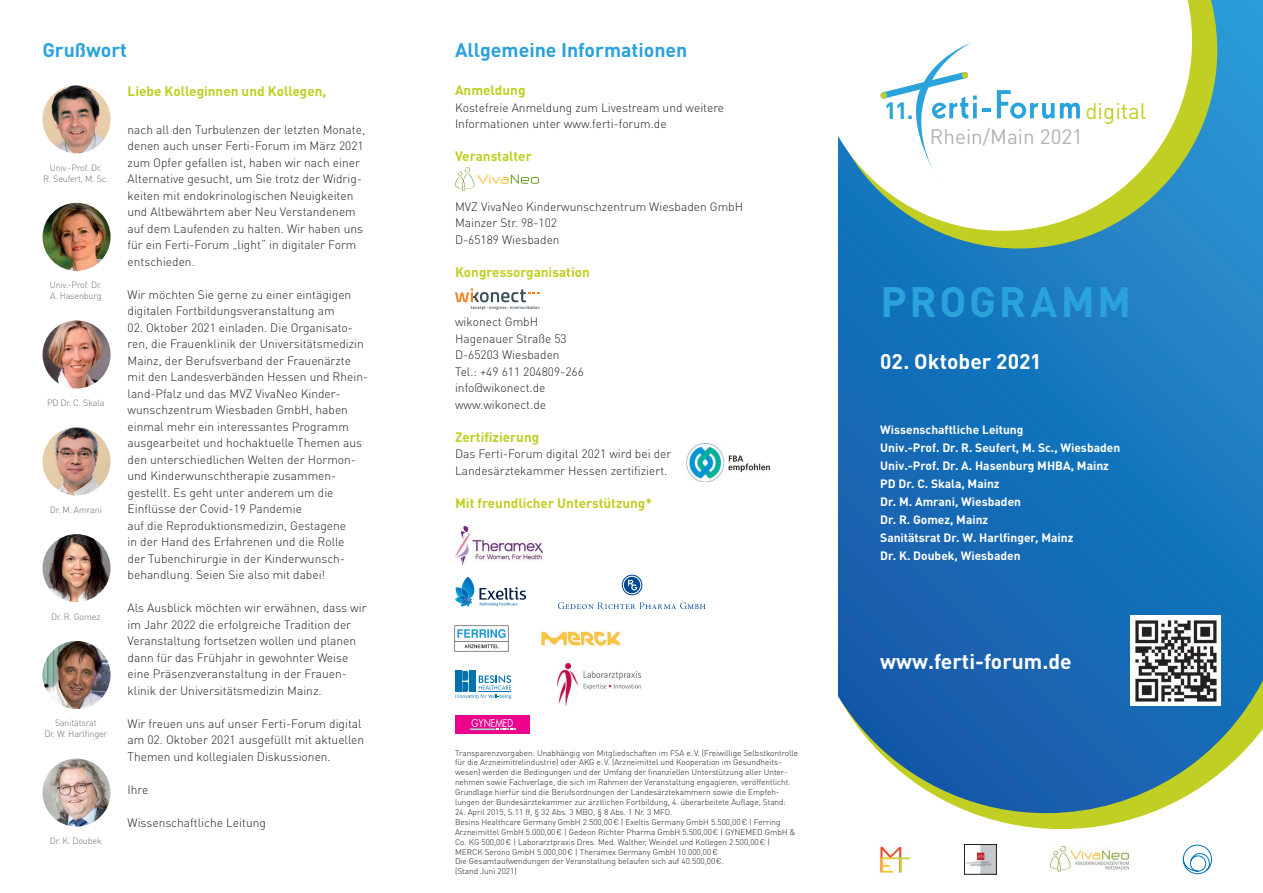
<style>
.page{position:relative;width:1263px;height:893px;background:#fff}
.page>*{position:absolute;margin:0;border:0;box-sizing:border-box;transform-origin:0 0}
.t1{font:700 42px "DIN Pro";letter-spacing:.065em;color:#2aa2db}
.t2{font:700 23.25px "DIN Pro";color:#2aa2db}
.t3{font:22.35px "DIN Pro";color:#c1ce23}
.t4{font:700 21px "DIN Pro";color:#fff}
.t5{font:20.7px "DIN Pro";color:#b2b3b7}
.t6{font:700 19.5px "DIN Pro";color:#2aa2db}
.t7{font:700 13.5px "DIN Pro";color:#c1ce23}
.t8{font:300 12px/16.5px "DIN Pro";color:#231f20}
.t9{font:700 12px/18px "DIN Pro";color:#fff}
.t10{font:10.65px "Futura LT";color:#fff;scale:.8 1}
.t11{font:300 9px/10.8px "DIN Pro";letter-spacing:-.02em;color:#6c6d70;text-align:center}
.t12{font:300 8.25px/9.9px "DIN Pro";letter-spacing:-.005em;color:#231f20}
</style>
<div class="page">
<svg style="left:838px;top:0;width:425px;height:813px;background:#2678b8"></svg>
<svg style="left:838px;top:0;width:379px;height:248px;background:#5fa087"></svg>
<svg style="left:838px;top:0;width:354px;height:231px"></svg>
<img style="left:1131px;top:616px;width:89px;height:90px">
<svg style="left:455px;top:167px;width:84px;height:24px"></svg>
<svg style="left:455px;top:288px;width:85px;height:22px"></svg>
<img style="left:455px;top:626px;width:54px;height:25px">
<img style="left:540px;top:632px;width:81px;height:13px">
<img style="left:455px;top:526px;width:87px;height:39px">
<img style="left:686px;top:444px;width:84px;height:37px">
<img style="left:1050px;top:847px;width:79px;height:25px">
<img style="left:966px;top:846px;width:28px;height:26px">
<div style="left:964px;top:844px;width:32px;height:30px;border:1px solid #231f20"></div>
<img style="left:880px;top:846px;width:30px;height:27px">
<svg style="left:1183px;top:845px;width:29px;height:29px"></svg>
<svg style="left:880px;top:42px;width:110px;height:138px"></svg>
<svg style="left:997px;top:90px;width:57px;height:29px"></svg>
<svg style="left:1060px;top:103px;width:20px;height:16px"></svg>
<div style="left:880px;top:92px;width:7px;height:7px;background:#c1ce23;border-radius:3px"></div>
<img style="left:43px;top:85px;width:68px;height:68px;border-radius:34px">
<img style="left:43px;top:203px;width:68px;height:68px;border-radius:34px">
<img style="left:43px;top:320px;width:68px;height:68px;border-radius:34px">
<img style="left:43px;top:427px;width:68px;height:68px;border-radius:34px">
<img style="left:43px;top:534px;width:68px;height:68px;border-radius:34px">
<img style="left:43px;top:641px;width:68px;height:68px;border-radius:34px">
<img style="left:43px;top:759px;width:68px;height:68px;border-radius:34px">
<img style="left:558px;top:664px;width:82px;height:42px">
<svg style="left:622px;top:575px;width:20px;height:20px"></svg>
<svg style="left:558px;top:602px;width:147px;height:7px"></svg>
<svg style="left:455px;top:577px;width:71px;height:30px"></svg>
<svg style="left:455px;top:671px;width:56px;height:28px"></svg>
<div style="left:455px;top:715px;width:74px;height:18px;background:#ed028c"></div>
<svg style="left:469px;top:728px;width:47px;height:2px"></svg>
<h3 class="t6" style="left:43px;top:37px;width:86px">Grußwort</h3>
<h3 class="t6" style="left:455px;top:37px;width:234px">Allgemeine Informationen</h3>
<p class="t11" style="left:43px;top:162px;width:67px">Univ.-Prof. Dr.<br>R. Seufert, M. Sc.</p>
<p class="t11" style="left:50px;top:279px;width:54px;text-align:left">Univ.-Prof. Dr.<br>A. Hasenburg</p>
<p class="t11" style="left:47px;top:397px;width:59px">PD Dr. C. Skala</p>
<p class="t11" style="left:50px;top:504px;width:54px">Dr. M. Amrani</p>
<p class="t11" style="left:51px;top:611px;width:51px">Dr. R. Gomez</p>
<p class="t11" style="left:44px;top:717px;width:64px">Sanitätsrat<br>Dr. W. Harlfinger</p>
<p class="t11" style="left:50px;top:835px;width:53px">Dr. K. Doubek</p>
<p class="t7" style="left:128px;top:81px;width:200px">Liebe Kolleginnen und Kollegen,</p>
<p class="t8" style="left:128px;top:121px;width:239px">nach all den Turbulenzen der letzten Monate, denen auch unser Ferti-Forum im März 2021 zum Opfer gefallen ist, haben wir nach einer Alternative gesucht, um Sie trotz der Widrig&shy;keiten mit endokrinologischen Neuigkeiten und Altbewährtem aber Neu Verstandenem auf dem Laufenden zu halten. Wir haben uns für ein Ferti-Forum „light“ in digitaler Form entschieden.</p>
<p class="t8" style="left:128px;top:286px;width:225px">Wir möchten Sie gerne zu einer eintägigen digitalen Fortbildungsveranstaltung am</p>
<p class="t8" style="left:128px;top:319px;width:242px">02. Oktober 2021 einladen. Die Organisato&shy;ren, die Frauenklinik der Universitätsmedizin Mainz, der Berufsverband der Frauenärzte mit den Landesverbänden Hessen und Rhein&shy;land-Pfalz und das MVZ VivaNeo Kinder&shy;wunschzentrum Wiesbaden GmbH, haben einmal mehr ein interessantes Programm ausgearbeitet und hochaktuelle Themen aus den unterschiedlichen Welten der Hormon&shy;und Kinderwunschtherapie zusammen&shy;gestellt. Es geht unter anderem um die Einflüsse der Covid-19 Pandemie<br>auf die Reproduktionsmedizin, Gestagene<br>in der Hand des Erfahrenen und die Rolle<br>der Tubenchirurgie in der Kinderwunsch&shy;behandlung. Seien Sie also mit dabei!</p>
<p class="t8" style="left:128px;top:599px;width:241px">Als Ausblick möchten wir erwähnen, dass wir im Jahr 2022 die erfolgreiche Tradition der Veranstaltung fortsetzen wollen und planen dann für das Frühjahr in gewohnter Weise eine Präsenzveranstaltung in der Frauen&shy;klinik der Universitätsmedizin Mainz.</p>
<p class="t8" style="left:128px;top:715px;width:238px">Wir freuen uns auf unser Ferti-Forum digital am 02. Oktober 2021 ausgefüllt mit aktuellen<br>Themen und kollegialen Diskussionen.</p>
<p class="t8" style="left:128px;top:781px;width:22px">Ihre</p>
<p class="t8" style="left:128px;top:814px;width:140px">Wissenschaftliche Leitung</p>
<p class="t7" style="left:455px;top:81px;width:72px">Anmeldung</p>
<p class="t8" style="left:455px;top:99px;width:271px">Kostefreie Anmeldung zum Livestream und weitere<br>Informationen unter www.ferti-forum.de</p>
<p class="t7" style="left:455px;top:147px;width:78px">Veranstalter</p>
<p class="t8" style="left:455px;top:198px;width:290px">MVZ VivaNeo Kinderwunschzentrum Wiesbaden GmbH<br>Mainzer Str. 98-102<br>D-65189 Wiesbaden</p>
<p class="t7" style="left:455px;top:263px;width:136px">Kongressorganisation</p>
<p class="t8" style="left:455px;top:313px;width:130px">wikonect GmbH<br>Hagenauer Straße 53<br>D-65203 Wiesbaden<br>Tel.: +49 611 204809-266 info@wikonect.de www.wikonect.de</p>
<p class="t7" style="left:455px;top:428px;width:86px">Zertifizierung</p>
<p class="t8" style="left:455px;top:445px;width:218px">Das Ferti-Forum digital 2021 wird bei der<br>Landesärztekammer Hessen zertifiziert.</p>
<p class="t7" style="left:455px;top:494px;width:199px">Mit freundlicher Unterstützung*</p>
<p class="t10" style="left:472px;top:716px;width:54px">GYNEMED</p>
<p class="t12" style="left:455px;top:747px;width:344px">Transparenzvorgaben: Unabhängig von Mitgliedschaften im FSA e.V. (Freiwillige Selbstkontrolle für die Arzneimittelindustrie) oder AKG e.V. (Arzneimittel und Kooperation im Gesundheits&shy;wesen) werden die Bedingungen und der Umfang der finanziellen Unterstützung aller Unter&shy;nehmen sowie Fachverlage, die sich im Rahmen der Veranstaltung engagieren, veröffentlicht.<br>Grundlage hierfür sind die Berufsordnungen der Landesärztekammern sowie die Empfeh&shy;lungen der Bundesärztekammer zur ärztlichen Fortbildung, 4. überarbeitete Auflage, Stand:</p>
<p class="t12" style="left:455px;top:807px;width:342px">24. April 2015, S.11 ff, § 32 Abs. 3 MBO, § 8 Abs. 1 Nr. 3 MFO.<br>Besins Healthcare Germany GmbH 2.500,00€ | Exeltis Germany GmbH 5.500,00€ | Ferring Arzneimittel GmbH 5.000,00€ | Gedeon Richter Pharma GmbH 5.500,00€ | GYNEMED GmbH &amp; Co. KG 500,00€ | Laborarztpraxis Dres. Med. Walther, Weindel und Kollegen 2.500,00€ | MERCK Serono GmbH 5.000,00€ | Theramex Germany GmbH 10.000,00€<br>Die Gesamtaufwendungen der Veranstaltung belaufen sich auf 40.500,00€.<br>(Stand Juni 2021)</p>
<h2 class="t2" style="left:884px;top:95px;width:31px">11.</h2>
<h3 class="t3" style="left:1085px;top:95px;width:63px">digital</h3>
<h3 class="t5" style="left:930px;top:122px;width:155px">Rhein/Main 2021</h3>
<h1 class="t1" style="left:880px;top:273px;width:252px">PROGRAMM</h1>
<h3 class="t4" style="left:880px;top:347px;width:163px">02. Oktober 2021</h3>
<p class="t9" style="left:880px;top:420px;width:242px">Wissenschaftliche Leitung<br>Univ.-Prof. Dr. R. Seufert, M. Sc., Wiesbaden<br>Univ.-Prof. Dr. A. Hasenburg MHBA, Mainz<br>PD Dr. C. Skala, Mainz<br>Dr. M. Amrani, Wiesbaden<br>Dr. R. Gomez, Mainz<br>Sanitätsrat Dr. W. Harlfinger, Mainz<br>Dr. K. Doubek, Wiesbaden</p>
<h3 class="t4" style="left:880px;top:647px;width:193px">www.ferti-forum.de</h3>
</div>
